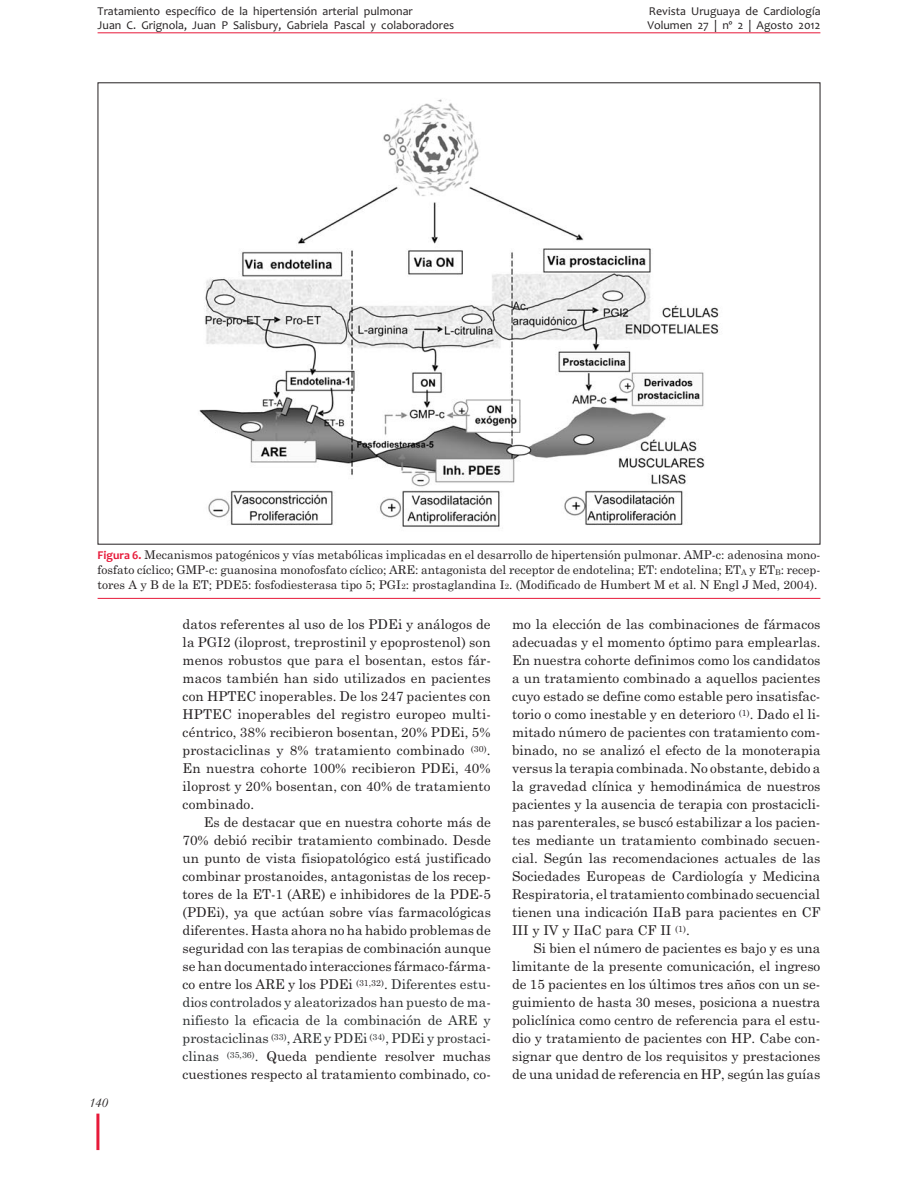
<style>
.page{position:relative;width:918px;height:1188px;background:#fff}
.page>*{position:absolute;margin:0;border:0;box-sizing:border-box;transform-origin:0 0}
.t1{font:13.5px/18px "Century Schoolbook";color:#231f20;text-align:justify}
.t2{font:italic 13.5px "Garamond";color:#231f20}
.t3{font:12px/14.7px "Century Schoolbook";color:#231f20;text-align:justify}
.t4{font:12px "Candara";color:#231f20}
.s1{font-family:"Candara";font-weight:700;color:#e71939}
.s2{font-size:7.8px}
.s3{color:#2b2e2f}
</style>
<div class="page">
<hr style="left:96px;top:1114px;width:3px;height:36px;background:#e71939">
<hr style="left:98px;top:33px;width:722px;height:1px;background:#e71939">
<img style="left:199px;top:99px;width:520px;height:428px">
<hr style="left:98px;top:598px;width:722px;height:1px;background:#e71939">
<p class="t4" style="left:98px;top:6px;width:317px">Tratamiento específico de la hipertensión arterial pulmonar</p>
<p class="t4" style="left:649px;top:6px;width:173px">Revista Uruguaya de Cardiología</p>
<p class="t4" style="left:98px;top:21px;width:358px">Juan C. Grignola, Juan P Salisbury, Gabriela Pascal y colaboradores</p>
<p class="t4" style="left:647px;top:21px;width:174px">Volumen 27 | nº 2 | Agosto 2012</p>
<p class="t3" style="left:98px;top:549px;width:724px"><span class="s1">Figura 6.</span> Mecanismos patogénicos y vías metabólicas implicadas en el desarrollo de hipertensión pulmonar. AMP-c: adenosina mono&shy;fosfato cíclico; GMP-c: guanosina monofosfato cíclico; ARE: antagonista del receptor de endotelina; ET: endotelina; ET<span class="s2">A</span> y ET<span class="s2">B</span>: recep&shy;tores A y B de la ET; PDE5: fosfodiesterasa tipo 5; PGI<span class="s2">2</span>: prostaglandina I<span class="s2">2</span>. (Modificado de Humbert M et al. N Engl J Med, 2004).</p>
<p class="t2" style="left:89px;top:1098px;width:20px">140</p>
<p class="t1" style="left:183px;top:617px;width:310px">datos referentes al uso de los PDEi y análogos de la PGI2 (iloprost, treprostinil y epoprostenol) son menos robustos que para el bosentan, estos fár&shy;macos también han sido utilizados en pacientes con HPTEC inoperables. De los 247 pacientes con HPTEC inoperables del registro europeo multi&shy;céntrico, 38% recibieron bosentan, 20% PDEi, 5% prostaciclinas y 8% tratamiento combinado <sup>(30)</sup>.<br>En nuestra cohorte 100% recibieron PDEi, 40% iloprost y 20% bosentan, con 40% de tratamiento combinado.</p>
<p class="t1" style="left:183px;top:815px;width:310px;text-indent:21px">Es de destacar que en nuestra cohorte más de 70% debió recibir tratamiento combinado. Desde un punto de vista fisiopatológico está justificado combinar prostanoides, antagonistas de los recep&shy;tores de la ET-1 (ARE) e inhibidores de la PDE-5 (PDEi), ya que actúan sobre vías farmacológicas diferentes. Hasta ahora no ha habido problemas de seguridad con las terapias de combinación aunque se han documentado interacciones fármaco-fárma&shy;co entre los ARE y los PDEi <sup>(31,32)</sup>. <span class="s3">Diferentes estu&shy;dios controlados y aleatorizados han puesto de ma&shy;nifiesto la eficacia de la combinación de ARE y prostaciclinas</span> <sup>(33)</sup><span class="s3">, ARE y PDEi</span> <sup>(34)</sup><span class="s3">, PDEi y prostaci&shy;clinas</span> <sup>(35,36)</sup><span class="s3">.</span> Queda pendiente resolver muchas cuestiones respecto al tratamiento combinado, co-</p>
<p class="t1" style="left:512px;top:617px;width:310px">mo la elección de las combinaciones de fármacos adecuadas y el momento óptimo para emplearlas.<br>En nuestra cohorte definimos como los candidatos a un tratamiento combinado a aquellos pacientes cuyo estado se define como estable pero insatisfac&shy;torio o como inestable y en deterioro <sup>(1)</sup>. Dado el li&shy;mitado número de pacientes con tratamiento com&shy;binado, no se analizó el efecto de la monoterapia versus la terapia combinada. No obstante, debido a la gravedad clínica y hemodinámica de nuestros pacientes y la ausencia de terapia con prostacicli&shy;nas parenterales, se buscó estabilizar a los pacien&shy;tes mediante un tratamiento combinado secuen&shy;cial. Según las recomendaciones actuales de las Sociedades Europeas de Cardiología y Medicina Respiratoria, el tratamiento combinado secuencial tienen una indicación IIaB para pacientes en CF III y IV y IIaC para CF II <sup>(1)</sup>.</p>
<p class="t1" style="left:512px;top:941px;width:310px;text-indent:21px">Si bien el número de pacientes es bajo y es una limitante de la presente comunicación, el ingreso de 15 pacientes en los últimos tres años con un se&shy;guimiento de hasta 30 meses, posiciona a nuestra policlínica como centro de referencia para el estu&shy;dio y tratamiento de pacientes con HP. Cabe con&shy;signar que dentro de los requisitos y prestaciones de una unidad de referencia en HP, según las guías</p>
</div>
